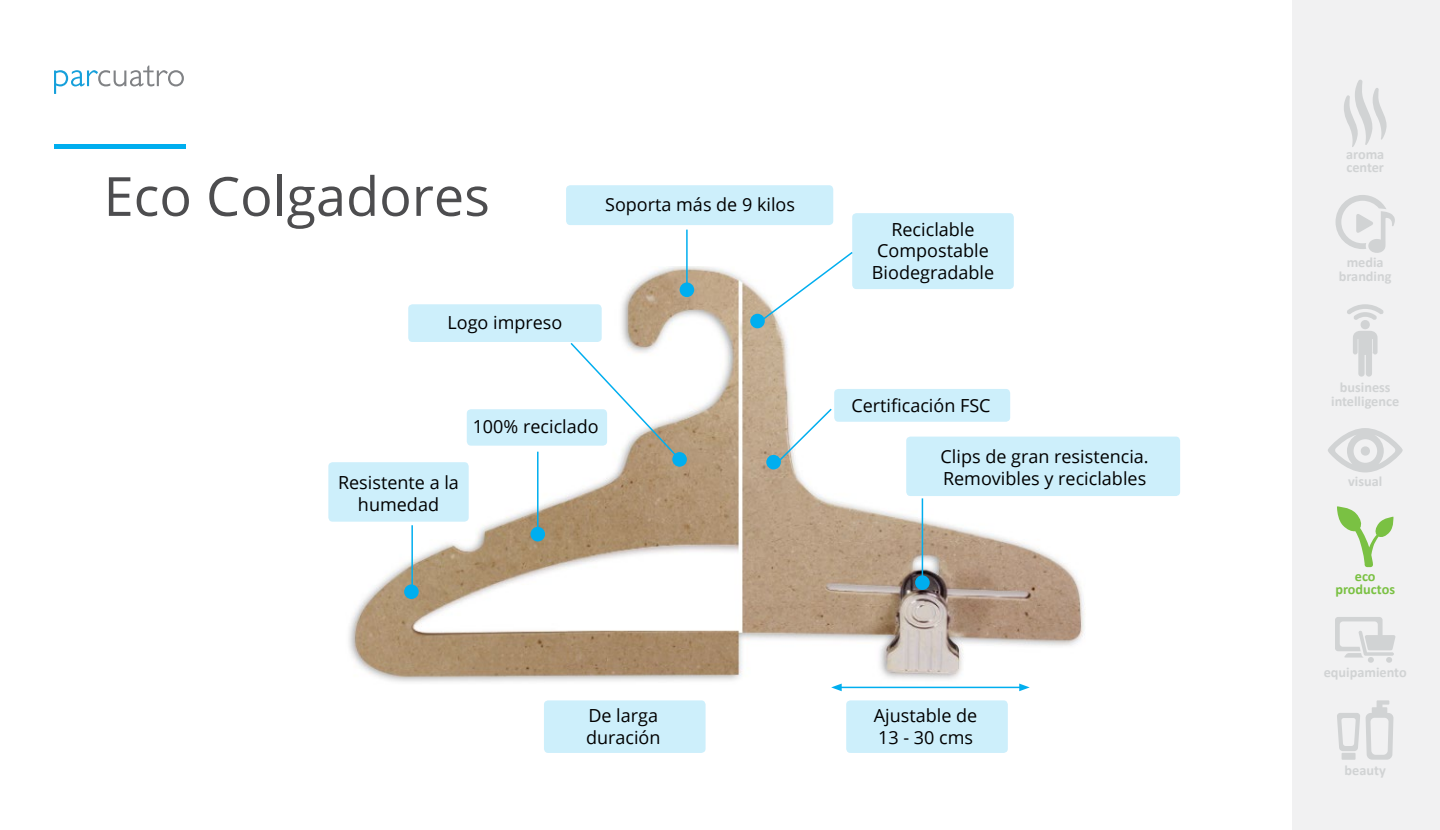
<style>
.page{position:relative;width:1440px;height:830px;background:#fff}
.page>*{position:absolute;margin:0;border:0;box-sizing:border-box;transform-origin:0 0}
.t1{font:54px "Open Sans";color:#4d4d4f}
.t2{font:18px/21.6px "Open Sans";color:#000}
.t3{font:700 14.25px/13.5px "Calibri";color:#d1d3d4;text-align:center}
.t4{font:700 14.25px/13.5px "Calibri";color:#7ac143;text-align:center}
</style>
<div class="page">
<svg style="left:54px;top:65px;width:130px;height:29px"></svg>
<div style="left:54px;top:144px;width:132px;height:5px;background:#00aeef"></div>
<div style="left:1292px;top:0;width:147px;height:829px;background:#f1f1f2"></div>
<svg style="left:1344px;top:80px;width:43px;height:67px"></svg>
<svg style="left:1335px;top:195px;width:59px;height:58px"></svg>
<svg style="left:1347px;top:304px;width:36px;height:72px"></svg>
<svg style="left:1328px;top:428px;width:74px;height:44px"></svg>
<svg style="left:1337px;top:506px;width:57px;height:61px"></svg>
<svg style="left:1335px;top:617px;width:60px;height:45px"></svg>
<svg style="left:1337px;top:700px;width:56px;height:59px"></svg>
<img style="left:338px;top:267px;width:747px;height:486px">
<div style="left:408px;top:304px;width:193px;height:38px;background:#cdeffb;border-radius:4px"></div>
<div style="left:566px;top:185px;width:267px;height:40px;background:#cdeffb;border-radius:4px"></div>
<div style="left:852px;top:213px;width:161px;height:76px;background:#cdeffb;border-radius:4px"></div>
<div style="left:846px;top:700px;width:161px;height:52px;background:#cdeffb;border-radius:4px"></div>
<div style="left:544px;top:700px;width:161px;height:52px;background:#cdeffb;border-radius:4px"></div>
<div style="left:834px;top:389px;width:176px;height:32px;background:#cdeffb;border-radius:4px"></div>
<div style="left:906px;top:436px;width:274px;height:60px;background:#cdeffb;border-radius:4px"></div>
<div style="left:467px;top:409px;width:140px;height:36px;background:#cdeffb;border-radius:4px"></div>
<div style="left:328px;top:462px;width:140px;height:59px;background:#cdeffb;border-radius:4px"></div>
<svg style="left:761px;top:252px;width:93px;height:69px"></svg>
<div style="left:672px;top:452px;width:15px;height:14px;background:#00aeef;border-radius:50%"></div>
<div style="left:679px;top:282px;width:15px;height:15px;background:#00aeef;border-radius:50%"></div>
<div style="left:750px;top:313px;width:14px;height:15px;background:#00aeef;border-radius:50%"></div>
<svg style="left:766px;top:454px;width:15px;height:15px"></svg>
<div style="left:915px;top:575px;width:14px;height:14px;background:#00aeef;border-radius:50%"></div>
<div style="left:530px;top:526px;width:15px;height:15px;background:#00aeef;border-radius:50%"></div>
<div style="left:404px;top:584px;width:15px;height:14px;background:#00aeef;border-radius:50%"></div>
<svg style="left:569px;top:341px;width:112px;height:120px"></svg>
<hr style="left:537px;top:451px;width:1px;height:83px;background:#00aeef">
<hr style="left:411px;top:525px;width:2px;height:67px;background:#00aeef">
<hr style="left:686px;top:229px;width:1px;height:61px;background:#00aeef">
<hr style="left:921px;top:498px;width:2px;height:84px;background:#00aeef">
<svg style="left:771px;top:407px;width:62px;height:61px"></svg>
<hr style="left:839px;top:686px;width:182px;height:1px;background:#00aeef">
<svg style="left:831px;top:683px;width:10px;height:8px"></svg>
<svg style="left:1019px;top:683px;width:10px;height:8px"></svg>
<h1 class="t1" style="left:104px;top:159px;width:388px">Eco Colgadores</h1>
<p class="t2" style="left:447px;top:310px;width:116px">Logo impreso</p>
<p class="t2" style="left:605px;top:193px;width:191px">Soporta más de 9 kilos</p>
<p class="t2" style="left:338px;top:471px;width:122px;text-align:center">Resistente a la humedad</p>
<p class="t2" style="left:472px;top:415px;width:127px">100% reciclado</p>
<p class="t2" style="left:871px;top:218px;width:124px;text-align:center">Reciclable<br>Compostable<br>Biodegradable</p>
<p class="t2" style="left:851px;top:394px;width:141px">Certificación FSC</p>
<p class="t2" style="left:940px;top:445px;width:210px">Clips de gran resistencia.<br>Removibles y reciclables</p>
<p class="t2" style="left:586px;top:704px;width:76px">De larga duración</p>
<p class="t2" style="left:873px;top:704px;width:105px">Ajustable de<br>13 - 30 cms</p>
<p class="t3" style="left:1345px;top:147px;width:40px;text-align:left">aroma center</p>
<p class="t3" style="left:1338px;top:256px;width:54px">media branding</p>
<p class="t3" style="left:1331px;top:380px;width:70px">business intelligence</p>
<p class="t3" style="left:1347px;top:474px;width:36px">visual</p>
<p class="t4" style="left:1335px;top:569px;width:61px">eco productos</p>
<p class="t3" style="left:1323px;top:665px;width:84px">equipamiento</p>
<p class="t3" style="left:1344px;top:763px;width:43px">beauty</p>
</div>
